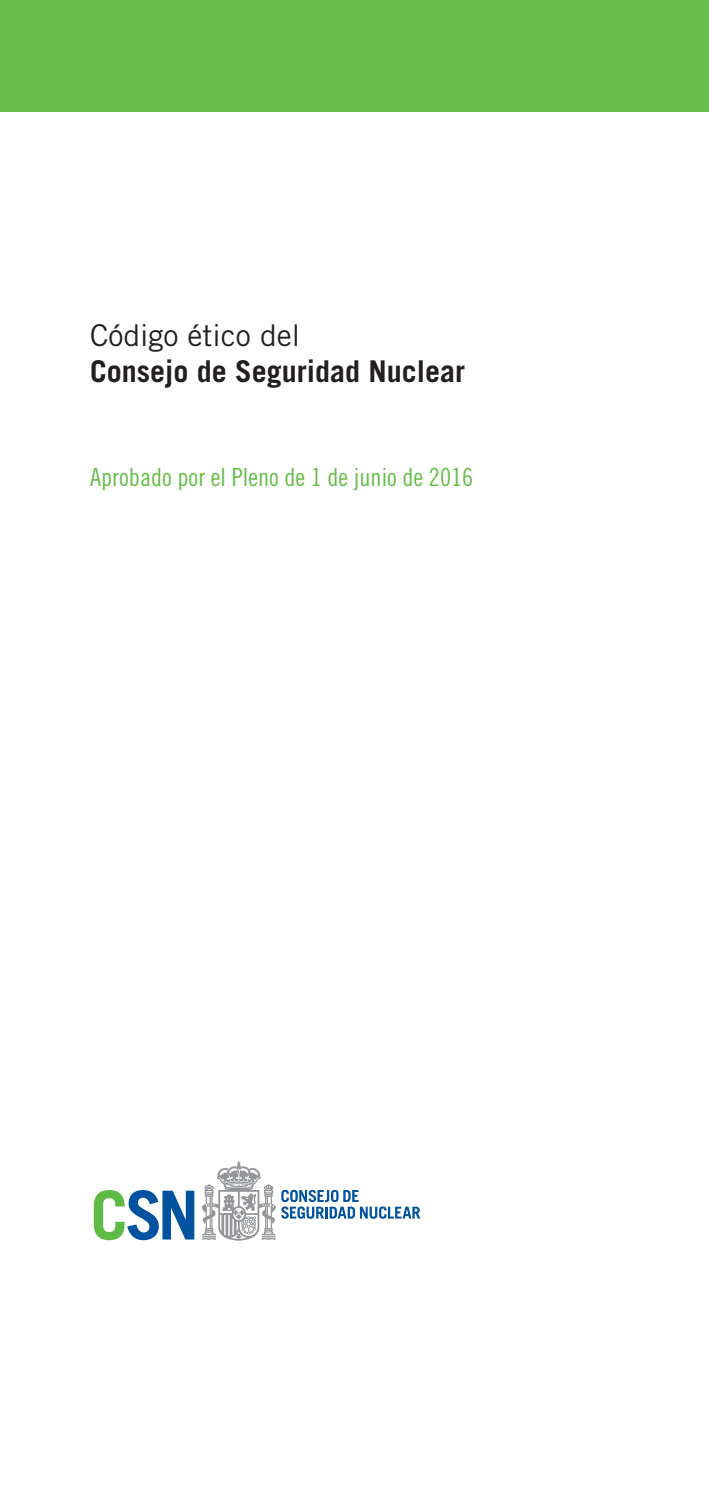
<style>
.page{position:relative;width:709px;height:1489px;background:#fff}
.page>*{position:absolute;margin:0;border:0;box-sizing:border-box;transform-origin:0 0}
.t1{font:700 30px "Trade Gothic LT Std";color:#231f20}
.t2{font:30px "Trade Gothic LT Std";color:#231f20}
.t3{font:25px "Trade Gothic LT Std Cn 18";color:#67bd4a}
</style>
<div class="page">
<svg style="left:94px;top:1190px;width:100px;height:50px"></svg>
<svg style="left:202px;top:1161px;width:218px;height:79px"></svg>
<div style="left:0;top:0;width:709px;height:112px;background:#67bd4a"></div>
<p class="t2" style="left:90px;top:324px;width:212px">Código ético del</p>
<p class="t1" style="left:90px;top:360px;width:377px">Consejo de Seguridad Nuclear</p>
<p class="t3" style="left:90px;top:468px;width:385px">Aprobado por el Pleno de 1 de junio de 2016</p>
</div>
